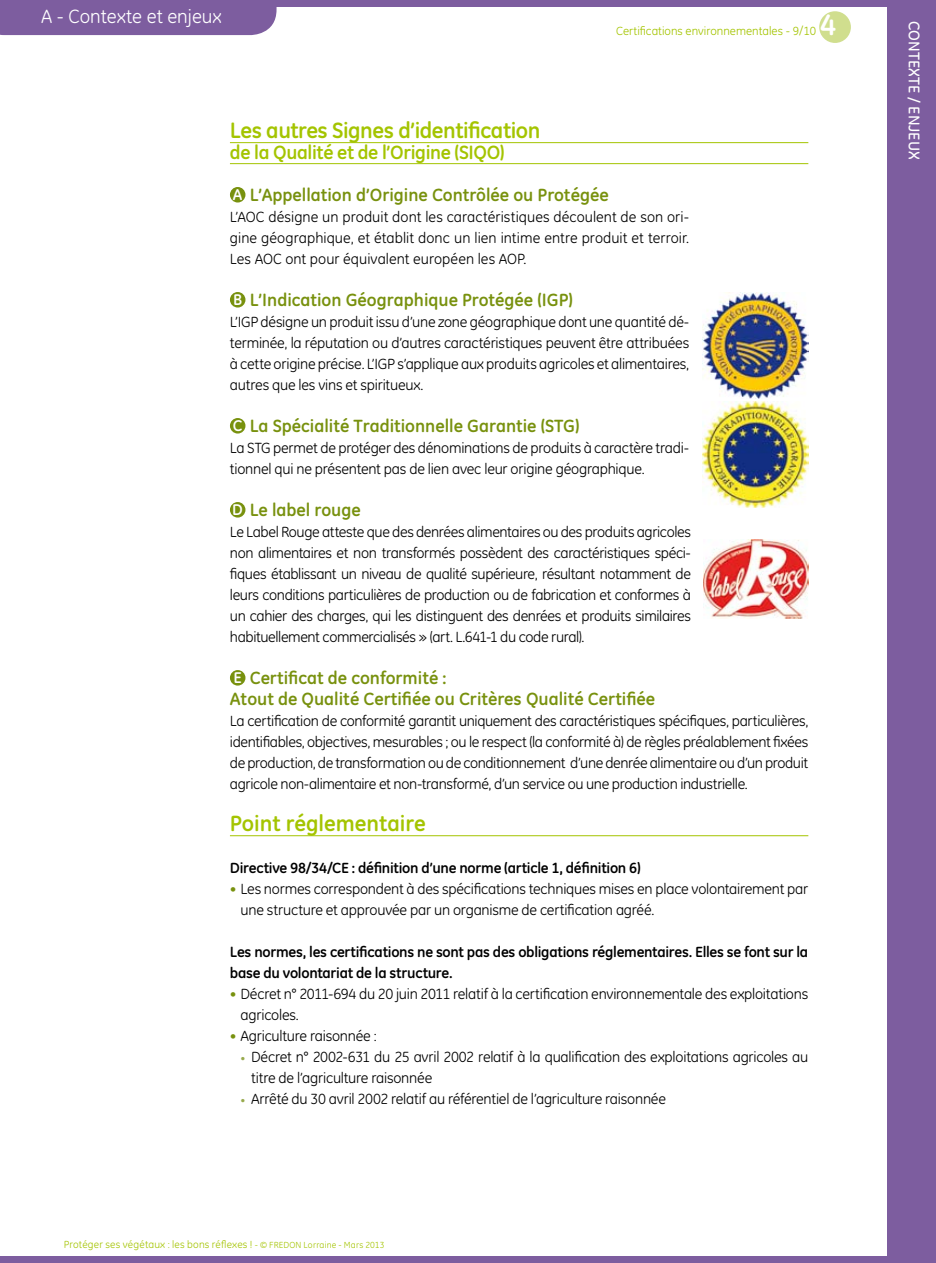
<style>
.page{position:relative;width:936px;height:1263px;background:#fff}
.page>*{position:absolute;margin:0;border:0;box-sizing:border-box;transform-origin:0 0}
.t1{font:700 30px "GE Inspira";color:#fff}
.t2{font:700 22.5px "GE Inspira";letter-spacing:-.02em;color:#a4c400}
.t3{font:700 22.5px "GE Inspira";color:#a4c400}
.t4{font:700 19.5px "GE Inspira";letter-spacing:-.02em;color:#a4c400}
.t5{font:19.5px "GE Inspira";color:#fff}
.t6{font:700 18px/21px "GE Inspira";color:#78910e}
.t7{font:500 15.75px "GE Inspira";color:#fff}
.t8{font:15px/21px "GE Inspira";letter-spacing:-.015em;color:#000;text-align:justify}
.t9{font:700 15px/21px "GE Inspira";letter-spacing:-.02em;color:#000}
.t10{font:12px "GE Inspira";color:#a4c400}
.t11{font:10.5px "GE Inspira";letter-spacing:.02em;color:#a4c400}
.s1{font-size:15.9px;color:#fff}
.s2{font-size:14.25px;color:#78910e}
.s3{font-weight:700;font-size:10.5px;color:#98aa4d}
.s4{font-size:9px}
</style>
<div class="page">
<div style="left:887px;top:0;width:48px;height:1263px;background:#7d5d9f"></div>
<div style="left:0;top:0;width:893px;height:6px;background:#7d5d9f"></div>
<div style="left:0;top:6px;width:276px;height:29px;background:#7d5d9f"></div>
<div style="left:0;top:1256px;width:935px;height:7px;background:#7d5d9f"></div>
<hr style="left:230px;top:142px;width:578px;height:1px;background:#a4c400">
<hr style="left:230px;top:163px;width:578px;height:1px;background:#a4c400">
<hr style="left:230px;top:835px;width:578px;height:1px;background:#a4c400">
<div style="left:230px;top:187px;width:15px;height:15px;background:#78910e;border-radius:50%"></div>
<div style="left:230px;top:292px;width:15px;height:15px;background:#78910e;border-radius:50%"></div>
<div style="left:230px;top:418px;width:15px;height:15px;background:#78910e;border-radius:50%"></div>
<div style="left:230px;top:502px;width:15px;height:15px;background:#78910e;border-radius:50%"></div>
<div style="left:230px;top:670px;width:15px;height:15px;background:#78910e;border-radius:50%"></div>
<img style="left:702px;top:293px;width:106px;height:105px">
<img style="left:702px;top:401px;width:106px;height:107px">
<img style="left:703px;top:540px;width:105px;height:78px">
<div style="left:819px;top:11px;width:31px;height:32px;background:#d0de8e;border-radius:50%"></div>
<h3 class="t5" style="left:41px;top:6px;width:182px">A - Contexte et enjeux</h3>
<p class="t10" style="left:616px;top:24px;width:201px">Certifications environnementales - 9/10</p>
<h1 class="t1" style="left:820px;top:5px;width:17px">4</h1>
<h2 class="t2" style="left:230px;top:116px;width:312px">Les autres Signes d’identification</h2>
<h3 class="t4" style="left:230px;top:140px;width:276px">de la Qualité et de l’Origine (SIQO)</h3>
<p class="t6" style="left:233px;top:184px;width:377px"><span class="s1">A</span> L’Appellation d’Origine Contrôlée ou Protégée</p>
<p class="t8" style="left:230px;top:206px;width:461px">L’AOC désigne un produit dont les caractéristiques découlent de son ori&shy;gine géographique, et établit donc un lien intime entre produit et terroir.<br>Les AOC ont pour équivalent européen les AOP.</p>
<p class="t6" style="left:233px;top:289px;width:341px"><span class="s1">B</span> L’Indication Géographique Protégée (IGP)</p>
<p class="t8" style="left:230px;top:311px;width:461px">L’IGP désigne un produit issu d’une zone géographique dont une quantité dé&shy;terminée, la réputation ou d’autres caractéristiques peuvent être attribuées à cette origine précise. L’IGP s’applique aux produits agricoles et alimentaires, autres que les vins et spiritueux.</p>
<p class="t6" style="left:233px;top:415px;width:348px"><span class="s1">C</span> La Spécialité Traditionnelle Garantie (STG)</p>
<p class="t8" style="left:230px;top:437px;width:461px">La STG permet de protéger des dénominations de produits à caractère tradi&shy;tionnel qui ne présentent pas de lien avec leur origine géographique.</p>
<p class="t6" style="left:232px;top:499px;width:130px"><span class="s1">D</span> Le label rouge</p>
<p class="t8" style="left:230px;top:521px;width:462px">Le Label Rouge atteste que des denrées alimentaires ou des produits agricoles non alimentaires et non transformés possèdent des caractéristiques spéci&shy;fiques établissant un niveau de qualité supérieure, résultant notamment de leurs conditions particulières de production ou de fabrication et conformes à un cahier des charges, qui les distinguent des denrées et produits similaires habituellement commercialisés » (art. L.641-1 du code rural).</p>
<p class="t6" style="left:230px;top:667px;width:427px"><span class="s1">E</span> Certificat de conformité :<br>Atout de Qualité Certifiée ou Critères Qualité Certifiée</p>
<p class="t8" style="left:230px;top:710px;width:580px">La certification de conformité garantit uniquement des caractéristiques spécifiques, particulières, identifiables, objectives, mesurables ; ou le respect (la conformité à) de règles préalablement fixées de production, de transformation ou de conditionnement d’une denrée alimentaire ou d’un produit agricole non-alimentaire et non-transformé, d’un service ou une production industrielle.</p>
<h2 class="t3" style="left:230px;top:809px;width:197px">Point réglementaire</h2>
<p class="t9" style="left:230px;top:857px;width:412px">Directive 98/34/CE : définition d’une norme (article 1, définition 6)</p>
<p class="t8" style="left:240px;top:878px;width:569px;text-indent:-11px"><span class="s2">•</span> Les normes correspondent à des spécifications techniques mises en place volontairement par une structure et approuvée par un organisme de certification agréé.</p>
<p class="t9" style="left:230px;top:941px;width:579px">Les normes, les certifications ne sont pas des obligations réglementaires. Elles se font sur la base du volontariat de la structure.</p>
<p class="t8" style="left:240px;top:983px;width:569px;text-indent:-11px"><span class="s2">•</span> Décret n° 2011-694 du 20 juin 2011 relatif à la certification environnementale des exploitations agricoles.</p>
<p class="t8" style="left:230px;top:1025px;width:148px"><span class="s2">•</span> Agriculture raisonnée :</p>
<p class="t8" style="left:251px;top:1046px;width:558px;text-indent:-11px"><span class="s3">•</span> Décret n° 2002-631 du 25 avril 2002 relatif à la qualification des exploitations agricoles au titre de l’agriculture raisonnée</p>
<p class="t8" style="left:240px;top:1088px;width:427px"><span class="s3">•</span> Arrêté du 30 avril 2002 relatif au référentiel de l’agriculture raisonnée</p>
<p class="t11" style="left:64px;top:1238px;width:322px">Protéger ses végétaux : les bons réflexes ! <span class="s4">- © FREDON Lorraine - Mars 2013</span></p>
<p class="t7" style="left:923px;top:21px;width:140px;rotate:90deg">CONTEXTE / ENJEUX</p>
</div>
